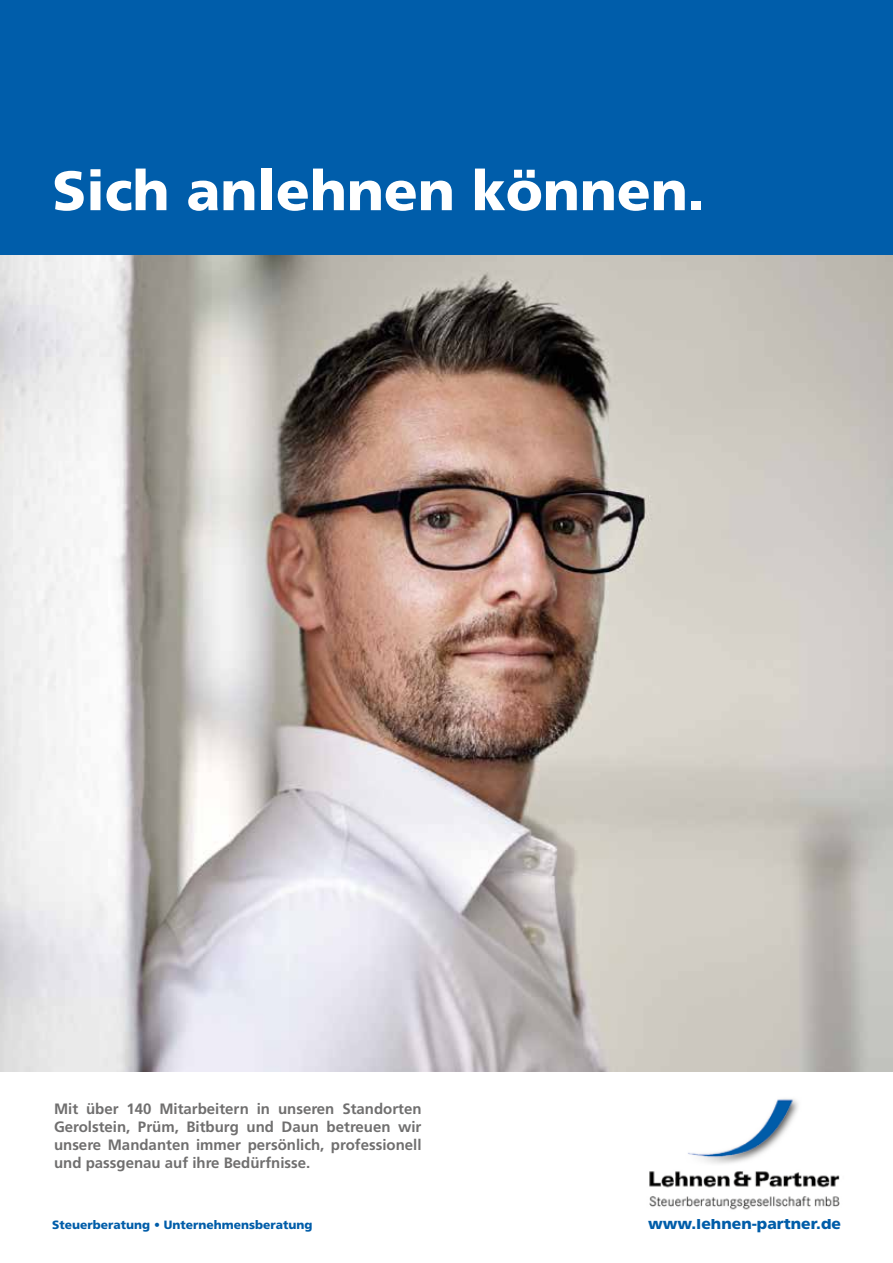
<style>
.page{position:relative;width:893px;height:1263px;background:#fff}
.page>*{position:absolute;margin:0;border:0;box-sizing:border-box;transform-origin:0 0}
.t1{font:900 55.5px "Frutiger";color:#fff}
.t2{font:900 15.6px "Frutiger";color:#005da9}
.t3{font:700 15px/18px "Frutiger";color:#706f6f;text-align:justify}
.t4{font:900 12px "Frutiger";color:#005da9}
.s1{font-weight:300}
</style>
<div class="page">
<div style="left:0;top:0;width:893px;height:255px;background:#005daa"></div>
<img style="left:0;top:255px;width:893px;height:816px">
<img style="left:649px;top:1099px;width:191px;height:111px">
<h1 class="t1" style="left:52px;top:157px;width:654px">Sich anlehnen können.</h1>
<p class="t3" style="left:54px;top:1100px;width:369px">Mit über 140 Mitarbeitern in unseren Standorten Gerolstein, Prüm, Bitburg und Daun betreuen wir unsere Mandanten immer persönlich, professionell und passgenau auf ihre Bedürfnisse.</p>
<p class="t4" style="left:52px;top:1217px;width:262px">Steuerberatung <span class="s1">•</span> Unternehmensberatung</p>
<p class="t2" style="left:648px;top:1214px;width:194px">www.lehnen-partner.de</p>
</div>
